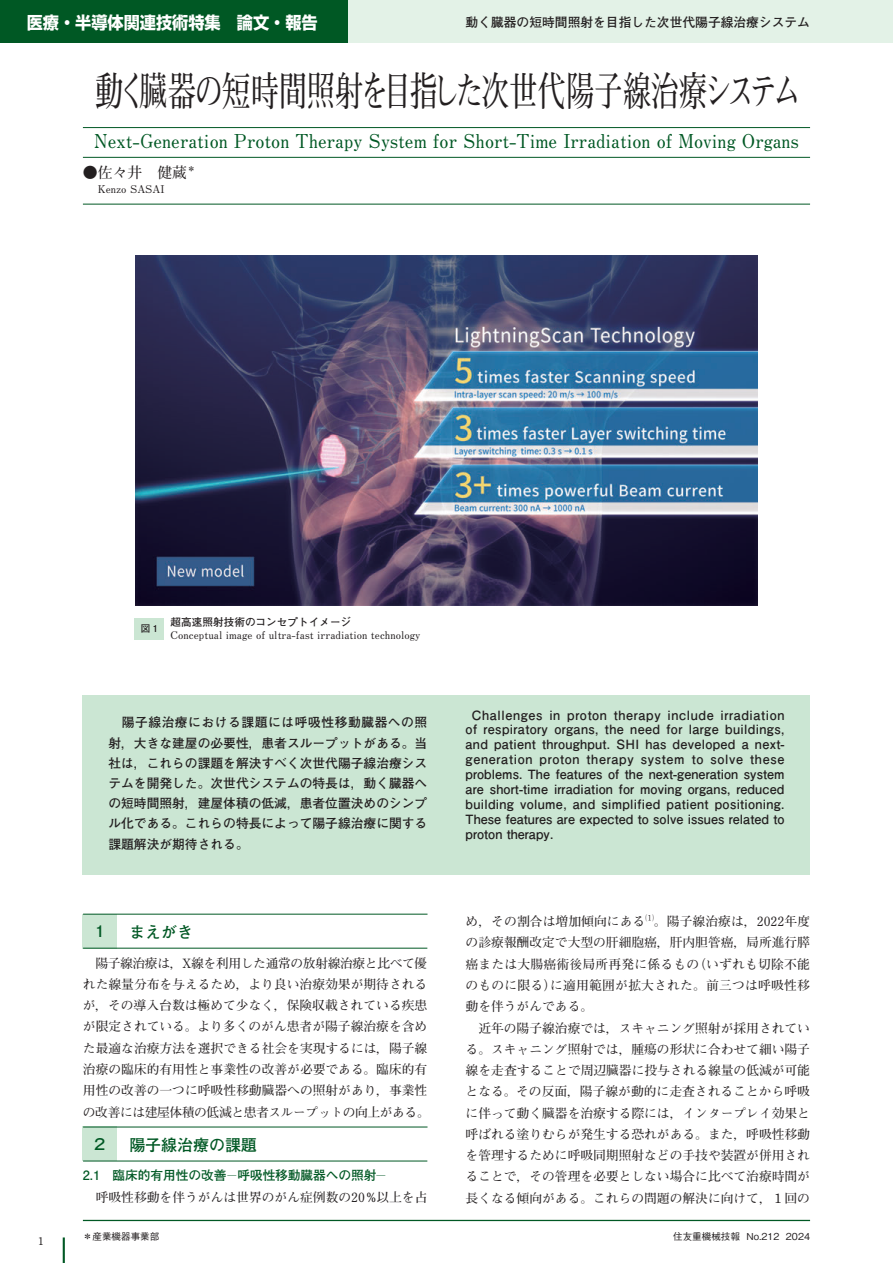
<style>
.page{position:relative;width:893px;height:1263px;background:#fff}
.page>*{position:absolute;margin:0;border:0;box-sizing:border-box;transform-origin:0 0}
.大見出し{font:700 40.35px "Futo Min A101 Pro";letter-spacing:-.035em;color:#231f20;scale:.7 1}
.大見出し-下-英文{font:700 19.2px "Futo Min A101 Pro";color:#005824;scale:.95 1}
.t1{font:700 16.95px "Shin Go Pro";color:#fff;scale:.95 1}
.小見出し{font:700 15.9px "Futo Go B101 Pro";color:#005824}
.大見出し-名前-日本語{font:700 14.85px "Futo Min A101 Pro";color:#231f20}
.本文{font:700 12.75px/21.3px "Futo Min A101 Pro";color:#231f20;text-align:justify}
.紹介文-英文{font:700 12.75px/14.9px "Futo Go B101 Pro";color:#231f20;text-align:justify}
.紹介文-和文{font:700 12.75px/20.2px "Futo Go B101 Pro";color:#231f20;text-align:justify}
.本文-2{font:700 12.75px "Futo Go B101 Pro";letter-spacing:-.01em;color:#005824}
.キャプション-英文{font:700 10.65px "Futo Min A101 Pro";color:#231f20}
.キャプション-和文{font:700 10.65px "Futo Go B101 Pro";color:#231f20}
.大見出し-名前-英語{font:700 10.65px "Futo Min A101 Pro";color:#231f20}
.t2{font:500 9.6px "Gothic BBB Pro";color:#231f20}
.t3{font:700 9.6px "Futo Go B101 Pro";color:#231f20}
.s1{font-size:11.55px}
</style>
<div class="page">
<div style="left:83px;top:695px;width:727px;height:180px;background:#cbe6d3"></div>
<div style="left:0;top:0;width:893px;height:43px;background:#e3f2e7"></div>
<hr style="left:83px;top:1220px;width:727px;height:1px;background:#005824">
<hr style="left:63px;top:1237px;width:2px;height:26px;background:#005824">
<div style="left:0;top:0;width:347px;height:43px;background:#005824"></div>
<div style="left:83px;top:914px;width:34px;height:34px;background:#cbe6d3"></div>
<hr style="left:83px;top:914px;width:344px;height:1px;background:#005824">
<hr style="left:83px;top:948px;width:344px;height:1px;background:#005824">
<div style="left:83px;top:1127px;width:34px;height:34px;background:#cbe6d3"></div>
<hr style="left:83px;top:1127px;width:344px;height:1px;background:#005824">
<hr style="left:83px;top:1161px;width:344px;height:1px;background:#005824">
<hr style="left:83px;top:127px;width:727px;height:1px;background:#005824">
<hr style="left:83px;top:157px;width:727px;height:1px;background:#005824">
<hr style="left:83px;top:204px;width:727px;height:1px;background:#005824">
<div style="left:134px;top:619px;width:30px;height:21px;background:#cbe6d3"></div>
<img style="left:135px;top:256px;width:622px;height:350px">
<h3 class="t1" style="left:27px;top:9px;width:308px">医療・半導体関連技術特集　論文・報告</h3>
<p class="紹介文-英文" style="left:466px;top:13px;width:346px">動く臓器の短時間照射を目指した次世代陽子線治療システム</p>
<p class="大見出し" style="left:95px;top:59px;width:1010px">動く臓器の短時間照射を目指した次世代陽子線治療システム</p>
<p class="大見出し-下-英文" style="left:94px;top:126px;width:743px">Next-Generation Proton Therapy System for Short-Time Irradiation of Moving Organs</p>
<p class="大見出し-名前-日本語" style="left:83px;top:161px;width:114px">●佐々井　健蔵<sup>＊</sup></p>
<p class="大見出し-名前-英語" style="left:98px;top:180px;width:68px">Kenzo SASAI</p>
<p class="t3" style="left:141px;top:621px;width:21px">図１</p>
<p class="キャプション-和文" style="left:171px;top:614px;width:182px">超高速照射技術のコンセプトイメージ</p>
<p class="キャプション-英文" style="left:171px;top:627px;width:251px">Conceptual image of ultra-fast irradiation technology</p>
<p class="紹介文-和文" style="left:108px;top:711px;width:320px">　陽子線治療における課題には呼吸性移動臓器への照射，大きな建屋の必要性，患者スループットがある。当社は，これらの課題を解決すべく次世代陽子線治療システムを開発した。次世代システムの特長は，動く臓器への短時間照射，建屋体積の低減，患者位置決めのシンプル化である。これらの特長によって陽子線治療に関する課題解決が期待される。</p>
<p class="紹介文-英文" style="left:466px;top:706px;width:320px;text-indent:6px">Challenges in proton therapy include irradiation of respiratory organs, the need for large buildings, and patient throughput. SHI has developed a next&shy;generation proton therapy system to solve these problems. The features of the next-generation system are short-time irradiation for moving organs, reduced building volume, and simplified patient positioning.<br>These features are expected to solve issues related to proton therapy.</p>
<p class="キャプション-英文" style="left:38px;top:1233px;width:7px">1</p>
<p class="小見出し" style="left:92px;top:918px;width:17px">１</p>
<p class="小見出し" style="left:129px;top:919px;width:65px">まえがき</p>
<p class="本文" style="left:83px;top:951px;width:348px;text-align:left">　陽子線治療は，X線を利用した通常の放射線治療と比べて優れた線量分布を与えるため，より良い治療効果が期待されるが，その導入台数は極めて少なく，保険収載されている疾患が限定されている。より多くのがん患者が陽子線治療を含めた最適な治療方法を選択できる社会を実現するには，陽子線治療の臨床的有用性と事業性の改善が必要である。臨床的有用性の改善の一つに呼吸性移動臓器への照射があり，事業性の改善には建屋体積の低減と患者スループットの向上がある。</p>
<p class="小見出し" style="left:92px;top:1131px;width:17px">２</p>
<p class="小見出し" style="left:129px;top:1132px;width:129px">陽子線治療の課題</p>
<p class="本文-2" style="left:83px;top:1165px;width:304px">2.1　臨床的有用性の改善<span class="s1">─</span>呼吸性移動臓器への照射<span class="s1">─</span></p>
<p class="本文" style="left:83px;top:1184px;width:346px">　呼吸性移動を伴うがんは世界のがん症例数の20%以上を占</p>
<p class="t2" style="left:83px;top:1229px;width:78px">＊産業機器事業部</p>
<p class="本文" style="left:466px;top:909px;width:346px">め，その割合は増加傾向にある<sup>⑴</sup>。陽子線治療は，2022年度の診療報酬改定で大型の肝細胞癌，肝内胆管癌，局所進行膵癌または大腸癌術後局所再発に係るもの（いずれも切除不能のものに限る）に適用範囲が拡大された。前三つは呼吸性移動を伴うがんである。</p>
<p class="本文" style="left:466px;top:1015px;width:346px">　近年の陽子線治療では，スキャニング照射が採用されている。スキャニング照射では，腫瘍の形状に合わせて細い陽子線を走査することで周辺臓器に投与される線量の低減が可能となる。その反面，陽子線が動的に走査されることから呼吸に伴って動く臓器を治療する際には，インタープレイ効果と呼ばれる塗りむらが発生する恐れがある。また，呼吸性移動を管理するために呼吸同期照射などの手技や装置が併用されることで，その管理を必要としない場合に比べて治療時間が長くなる傾向がある。これらの問題の解決に向けて，１回の</p>
<p class="t2" style="left:673px;top:1229px;width:138px">住友重機械技報 No.212 2024</p>
</div>
